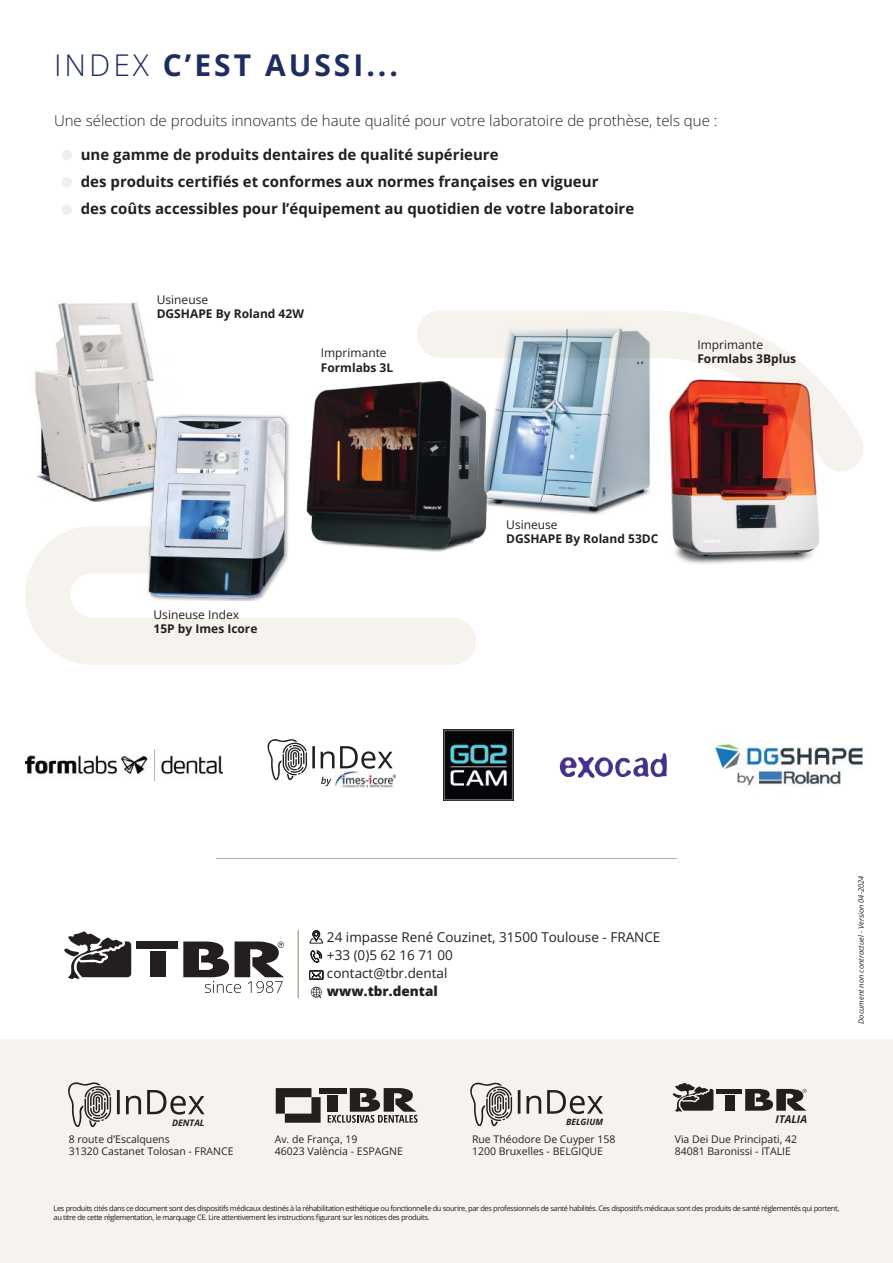
<style>
.page{position:relative;width:893px;height:1263px;background:#fff}
.page>*{position:absolute;margin:0;border:0;box-sizing:border-box;transform-origin:0 0}
.t1{font:700 30px "Open Sans";letter-spacing:.1em;color:#1e2d60}
.t2{font:700 15px/27px "Open Sans";color:#241f1f}
.t3{font:300 15px "Open Sans";color:#241f1f}
.t4{font:13.5px/18px "Open Sans";color:#241f1f}
.t5{font:800 13.5px "Open Sans";color:#241f1f}
.t6{font:700 12px "Open Sans";color:#241f1f}
.t7{font:12px "Open Sans";color:#241f1f}
.t8{font:italic 700 10.65px "Open Sans";color:#241f1f}
.t9{font:10.5px/12.6px "Open Sans";color:#241f1f}
.t10{font:italic 700 8.85px "Open Sans";color:#241f1f}
.t11{font:italic 700 8.7px "Open Sans";color:#241f1f}
.t12{font:7.5px/9px "Open Sans";letter-spacing:-.05em;color:#241f1f}
.t13{font:italic 7.5px "Open Sans";color:#241f1f}
.s1{font-weight:300}
</style>
<div class="page">
<svg style="left:417px;top:311px;width:446px;height:161px;fill:#f6f3ee"></svg>
<svg style="left:25px;top:526px;width:451px;height:139px;fill:#f6f3ee"></svg>
<div style="left:62px;top:150px;width:10px;height:10px;background:#f2eee9;border-radius:50%"></div>
<div style="left:62px;top:177px;width:10px;height:10px;background:#f2eee9;border-radius:50%"></div>
<div style="left:62px;top:205px;width:10px;height:10px;background:#f2eee9;border-radius:50%"></div>
<img style="left:35px;top:303px;width:119px;height:199px">
<img style="left:474px;top:320px;width:182px;height:195px">
<div style="left:0;top:1040px;width:893px;height:223px;background:#f6f3ee"></div>
<svg style="left:309px;top:930px;width:14px;height:14px"></svg>
<svg style="left:310px;top:950px;width:13px;height:13px"></svg>
<svg style="left:117px;top:1090px;width:88px;height:24px"></svg>
<svg style="left:68px;top:1082px;width:43px;height:45px"></svg>
<svg style="left:276px;top:1088px;width:45px;height:35px"></svg>
<div style="left:319px;top:1088px;width:27px;height:5px;background:#241f1f"></div>
<svg style="left:328px;top:1088px;width:90px;height:35px"></svg>
<svg style="left:518px;top:1090px;width:85px;height:24px"></svg>
<svg style="left:470px;top:1082px;width:42px;height:45px"></svg>
<svg style="left:673px;top:1083px;width:40px;height:29px"></svg>
<svg style="left:745px;top:1089px;width:61px;height:22px"></svg>
<div style="left:717px;top:1089px;width:25px;height:5px;background:#241f1f"></div>
<div style="left:725px;top:1095px;width:9px;height:16px;background:#241f1f"></div>
<svg style="left:309px;top:970px;width:15px;height:10px"></svg>
<svg style="left:311px;top:987px;width:11px;height:11px"></svg>
<hr style="left:297px;top:930px;width:2px;height:68px;background:#b7ac94">
<svg style="left:64px;top:931px;width:67px;height:48px"></svg>
<svg style="left:183px;top:941px;width:101px;height:52px"></svg>
<div style="left:137px;top:941px;width:41px;height:8px;background:#241f1f"></div>
<div style="left:150px;top:951px;width:15px;height:26px;background:#241f1f"></div>
<hr style="left:216px;top:858px;width:461px;height:1px;background:#b7ac94">
<img style="left:559px;top:753px;width:108px;height:25px">
<img style="left:443px;top:729px;width:70px;height:71px">
<svg style="left:267px;top:739px;width:126px;height:48px"></svg>
<img style="left:335px;top:771px;width:60px;height:17px">
<img style="left:710px;top:743px;width:153px;height:44px">
<img style="left:663px;top:379px;width:165px;height:185px">
<img style="left:121px;top:407px;width:181px;height:194px">
<img style="left:301px;top:372px;width:194px;height:185px">
<img style="left:25px;top:749px;width:198px;height:31px">
<h1 class="t1" style="left:54px;top:44px;width:346px"><span class="s1">INDEX</span> C’EST AUSSI...</h1>
<h2 class="t3" style="left:54px;top:110px;width:665px">Une sélection de produits innovants de haute qualité pour votre laboratoire de prothèse, tels que :</h2>
<h2 class="t2" style="left:81px;top:140px;width:555px">une gamme de produits dentaires de qualité supérieure<br>des produits certifiés et conformes aux normes françaises en vigueur<br>des coûts accessibles pour l’équipement au quotidien de votre laboratoire</h2>
<h3 class="t7" style="left:157px;top:291px;width:53px">Usineuse</h3>
<h3 class="t6" style="left:157px;top:305px;width:149px">DGSHAPE By Roland 42W</h3>
<h3 class="t7" style="left:321px;top:345px;width:67px">Imprimante</h3>
<h3 class="t6" style="left:321px;top:359px;width:74px">Formlabs 3L</h3>
<h3 class="t7" style="left:154px;top:606px;width:87px">Usineuse Index</h3>
<h3 class="t6" style="left:154px;top:620px;width:105px">15P by Imes Icore</h3>
<h3 class="t7" style="left:697px;top:336px;width:67px">Imprimante</h3>
<h3 class="t6" style="left:697px;top:350px;width:100px">Formlabs 3Bplus</h3>
<h3 class="t7" style="left:506px;top:516px;width:53px">Usineuse</h3>
<h3 class="t6" style="left:506px;top:530px;width:154px">DGSHAPE By Roland 53DC</h3>
<h3 class="t4" style="left:327px;top:928px;width:335px">24 impasse René Couzinet, 31500 Toulouse - FRANCE +33 (0)5 62 16 71 00<br>contact@tbr.dental</h3>
<h3 class="t5" style="left:327px;top:981px;width:112px">www.tbr.dental</h3>
<p class="t13" style="left:856px;top:1024px;width:150px;rotate:-90deg">Document non contractuel - Version 04-2024</p>
<p class="t10" style="left:172px;top:1117px;width:34px">DENTAL</p>
<h3 class="t9" style="left:69px;top:1132px;width:166px">8 route d’Escalquens<br>31320 Castanet Tolosan - FRANCE</h3>
<h3 class="t9" style="left:275px;top:1132px;width:130px">Av. de França, 19<br>46023 València - ESPAGNE</h3>
<h3 class="t8" style="left:776px;top:1112px;width:33px">ITALIA</h3>
<p class="t11" style="left:566px;top:1116px;width:38px">BELGIUM</p>
<h3 class="t9" style="left:472px;top:1132px;width:145px">Rue Théodore De Cuyper 158<br>1200 Bruxelles - BELGIQUE</h3>
<h3 class="t9" style="left:675px;top:1132px;width:124px">Via Dei Due Principati, 42<br>84081 Baronissi - ITALIE</h3>
<p class="t12" style="left:54px;top:1203px;width:787px">Les produits cités dans ce document sont des dispositifs médicaux destinés à la réhabilitation esthétique ou fonctionnelle du sourire, par des professionnels de santé habilités. Ces dispositifs médicaux sont des produits de santé réglementés qui portent, au titre de cette réglementation, le marquage CE. Lire attentivement les instructions figurant sur les notices des produits.</p>
</div>
